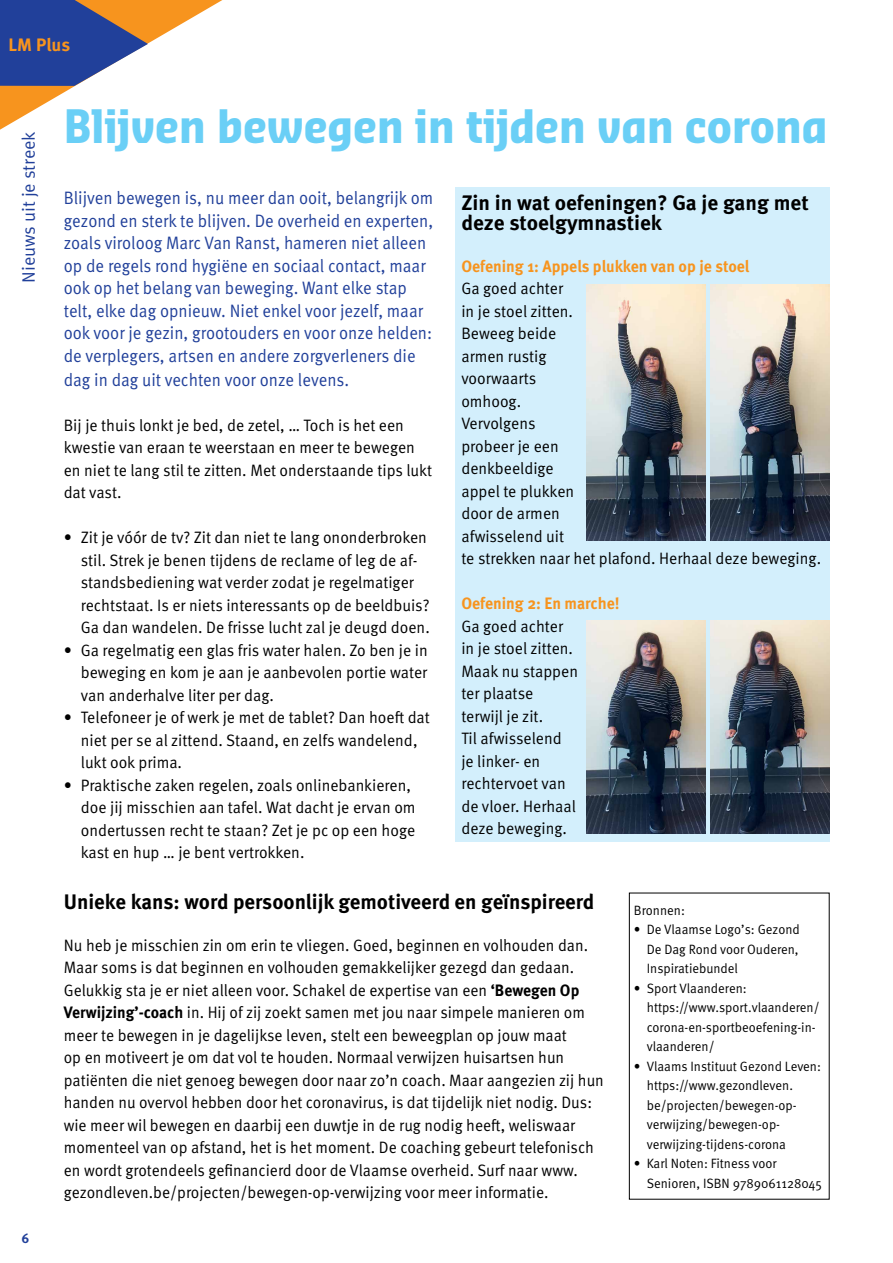
<style>
.page{position:relative;width:893px;height:1263px;background:#fff}
.page>*{position:absolute;margin:0;border:0;box-sizing:border-box;transform-origin:0 0}
.t1{font:700 45px "Sansa Con Pro";color:#6acff6}
.t2{font:700 21px/19.5px "Meta OT";color:#000}
.t3{font:18px/22.6px "Meta OT Norm";color:#21409a;scale:.92 1}
.t4{font:18px "Meta OT Norm";color:#21409a}
.t5{font:700 18px "Meta OT";color:#f7941e}
.t6{font:16.5px/22.5px "Meta OT Norm";color:#000;scale:.95 1}
.t7{font:16.5px/22.5px "Meta OT Norm";color:#000;scale:.94 1}
.t8{font:700 16.5px "Meta OT";color:#f7941e;scale:.95 1}
.t9{font:13.5px/19.5px "Meta OT Norm";color:#000;scale:.95 1}
.t10{font:700 13.5px "Meta OT";color:#21409a}
.s1{font-family:"Meta OT";font-weight:700}
</style>
<div class="page">
<div style="left:455px;top:187px;width:374px;height:655px;background:#d3effc"></div>
<svg style="left:0;top:0;width:222px;height:130px"></svg>
<img style="left:587px;top:285px;width:119px;height:255px">
<img style="left:710px;top:285px;width:119px;height:255px">
<img style="left:587px;top:621px;width:119px;height:212px">
<img style="left:710px;top:621px;width:119px;height:212px">
<div style="left:629px;top:893px;width:201px;height:306px;border:1px solid #000"></div>
<p class="t5" style="left:9px;top:34px;width:63px">LM Plus</p>
<p class="t4" style="left:18px;top:283px;width:153px;rotate:-90deg">Nieuws uit je streek</p>
<p class="t10" style="left:22px;top:1230px;width:9px">6</p>
<h1 class="t1" style="left:64px;top:95px;width:765px">Blijven bewegen in tijden van corona</h1>
<p class="t3" style="left:64px;top:187px;width:403px">Blijven bewegen is, nu meer dan ooit, belangrijk om gezond en sterk te blijven. De overheid en experten, zoals viroloog Marc Van Ranst, hameren niet alleen op de regels rond hygiëne en sociaal contact, maar ook op het belang van beweging. Want elke stap telt, elke dag opnieuw. Niet enkel voor jezelf, maar ook voor je gezin, grootouders en voor onze helden: de verplegers, artsen en andere zorgverleners die dag in dag uit vechten voor onze levens.</p>
<p class="t6" style="left:64px;top:414px;width:389px">Bij je thuis lonkt je bed, de zetel, … Toch is het een kwestie van eraan te weerstaan en meer te bewegen en niet te lang stil te zitten. Met onderstaande tips lukt dat vast.</p>
<p class="t6" style="left:81px;top:526px;width:369px;text-indent:-17px">• Zit je vóór de tv? Zit dan niet te lang ononderbroken stil. Strek je benen tijdens de reclame of leg de af&shy;standsbediening wat verder zodat je regelmatiger rechtstaat. Is er niets interessants op de beeldbuis?<br>Ga dan wandelen. De frisse lucht zal je deugd doen.</p>
<p class="t6" style="left:81px;top:639px;width:367px;text-align:justify;text-indent:-17px">• Ga regelmatig een glas fris water halen. Zo ben je in beweging en kom je aan je aanbevolen portie water van anderhalve liter per dag.</p>
<p class="t6" style="left:81px;top:706px;width:369px;text-indent:-17px">• Telefoneer je of werk je met de tablet? Dan hoeft dat niet per se al zittend. Staand, en zelfs wandelend, lukt ook prima.</p>
<p class="t6" style="left:81px;top:774px;width:354px;text-indent:-17px">• Praktische zaken regelen, zoals onlinebankieren, doe jij misschien aan tafel. Wat dacht je ervan om ondertussen recht te staan? Zet je pc op een hoge kast en hup … je bent vertrokken.</p>
<p class="t2" style="left:461px;top:193px;width:349px">Zin in wat oefeningen? Ga je gang met deze stoelgymnastiek</p>
<p class="t8" style="left:461px;top:255px;width:305px">Oefening 1: Appels plukken van op je stoel</p>
<p class="t6" style="left:461px;top:277px;width:380px">Ga goed achter<br>in je stoel zitten.<br>Beweeg beide<br>armen rustig<br>voorwaarts<br>omhoog.<br>Vervolgens<br>probeer je een<br>denkbeeldige<br>appel te plukken<br>door de armen<br>afwisselend uit<br>te strekken naar het plafond. Herhaal deze beweging.</p>
<p class="t8" style="left:461px;top:593px;width:168px">Oefening 2: En marche!</p>
<p class="t6" style="left:461px;top:615px;width:124px">Ga goed achter in je stoel zitten.<br>Maak nu stappen ter plaatse terwijl je zit.<br>Til afwisselend je linker- en rechtervoet van de vloer. Herhaal deze beweging.</p>
<p class="t2" style="left:64px;top:892px;width:532px">Unieke kans: word persoonlijk gemotiveerd en geïnspireerd</p>
<p class="t7" style="left:64px;top:934px;width:576px">Nu heb je misschien zin om erin te vliegen. Goed, beginnen en volhouden dan.<br>Maar soms is dat beginnen en volhouden gemakkelijker gezegd dan gedaan.<br>Gelukkig sta je er niet alleen voor. Schakel de expertise van een <span class="s1">‘Bewegen Op Verwijzing’-coach</span> in. Hij of zij zoekt samen met jou naar simpele manieren om meer te bewegen in je dagelijkse leven, stelt een beweegplan op jouw maat<br>op en motiveert je om dat vol te houden. Normaal verwijzen huisartsen hun patiënten die niet genoeg bewegen door naar zo’n coach. Maar aangezien zij hun handen nu overvol hebben door het coronavirus, is dat tijdelijk niet nodig. Dus: wie meer wil bewegen en daarbij een duwtje in de rug nodig heeft, weliswaar momenteel van op afstand, het is het moment. De coaching gebeurt telefonisch en wordt grotendeels gefinancierd door de Vlaamse overheid. Surf naar www. gezondleven.be/projecten/bewegen-op-verwijzing voor meer informatie.</p>
<p class="t9" style="left:634px;top:900px;width:55px">Bronnen:</p>
<p class="t9" style="left:647px;top:920px;width:163px;text-align:justify;text-indent:-13px">• De Vlaamse Logo’s: Gezond De Dag Rond voor Ouderen, Inspiratiebundel</p>
<p class="t9" style="left:647px;top:978px;width:183px;text-indent:-13px">• Sport Vlaanderen: https://www.sport.vlaanderen/ corona-en-sportbeoefening-in&shy;vlaanderen/</p>
<p class="t9" style="left:647px;top:1056px;width:185px;text-indent:-13px">• Vlaams Instituut Gezond Leven: https://www.gezondleven. be/projecten/bewegen-op&shy;verwijzing/bewegen-op&shy;verwijzing-tijdens-corona</p>
<p class="t9" style="left:647px;top:1154px;width:186px;text-indent:-13px">• Karl Noten: Fitness voor<br>Senioren, ISBN 9789061128045</p>
</div>
